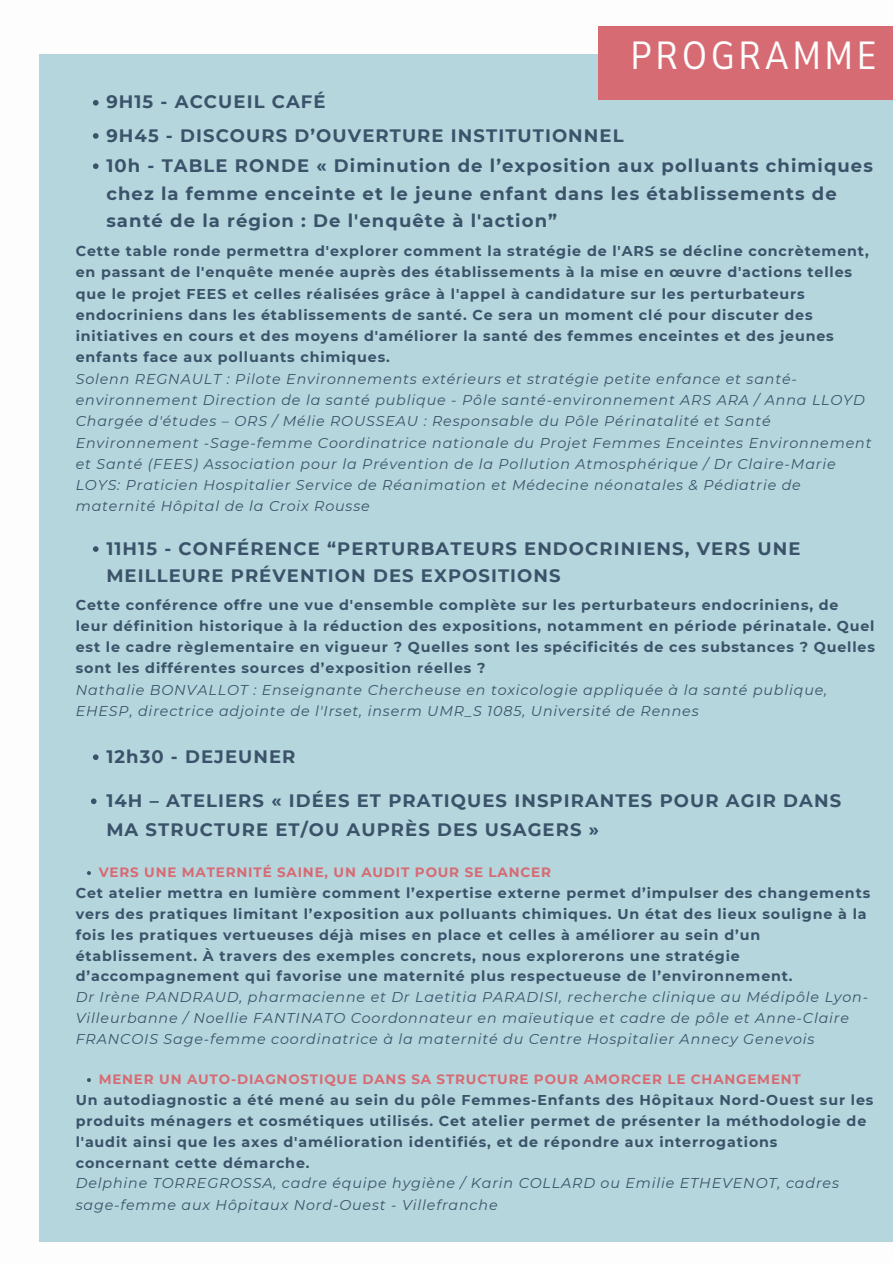
<style>
.page{position:relative;width:893px;height:1263px;background:#fff}
.page>*{position:absolute;margin:0;border:0;box-sizing:border-box;transform-origin:0 0}
.t1{font:39px "Nunito Sans 10 pt Condensed";letter-spacing:.09em;color:#fdfdfd}
.t2{font:700 18px/27.8px "Montserrat";letter-spacing:.06em;color:#3b536a}
.t3{font:700 14.25px/21.2px "Montserrat";letter-spacing:.06em;color:#3b536a}
.t4{font:italic 14.25px/21.2px "Montserrat";letter-spacing:.06em;color:#3b536a}
.t5{font:700 13.5px "Montserrat";letter-spacing:.06em;color:#d76b73}
.t6{font:700 13.5px "Montserrat";letter-spacing:.06em;color:#d76a73}
</style>
<div class="page">
<div style="left:39px;top:54px;width:854px;height:1187px;background:#b5d6dd"></div>
<svg style="left:93px;top:100px;width:6px;height:6px"></svg>
<svg style="left:93px;top:133px;width:6px;height:6px"></svg>
<svg style="left:93px;top:163px;width:6px;height:6px"></svg>
<svg style="left:93px;top:546px;width:6px;height:6px"></svg>
<svg style="left:93px;top:754px;width:6px;height:6px"></svg>
<div style="left:598px;top:26px;width:295px;height:73px;background:#d76b73"></div>
<svg style="left:91px;top:798px;width:6px;height:6px"></svg>
<svg style="left:87px;top:871px;width:4px;height:4px"></svg>
<svg style="left:87px;top:1078px;width:4px;height:4px"></svg>
<h1 class="t1" style="left:630px;top:28px;width:248px">PROGRAMME</h1>
<p class="t2" style="left:106px;top:85px;width:519px;line-height:33.2px">9H15 - ACCUEIL CAFÉ<br>9H45 - DISCOURS D’OUVERTURE INSTITUTIONNEL</p>
<p class="t2" style="left:106px;top:151px;width:768px">10h - TABLE RONDE « Diminution de l’exposition aux polluants chimiques chez la femme enceinte et le jeune enfant dans les établissements de santé de la région : De l'enquête à l'action”</p>
<p class="t3" style="left:76px;top:240px;width:794px">Cette table ronde permettra d'explorer comment la stratégie de l'ARS se décline concrètement, en passant de l'enquête menée auprès des établissements à la mise en œuvre d'actions telles que le projet FEES et celles réalisées grâce à l'appel à candidature sur les perturbateurs endocriniens dans les établissements de santé. Ce sera un moment clé pour discuter des initiatives en cours et des moyens d'améliorer la santé des femmes enceintes et des jeunes enfants face aux polluants chimiques.</p>
<p class="t4" style="left:76px;top:368px;width:797px">Solenn REGNAULT : Pilote Environnements extérieurs et stratégie petite enfance et santé&shy;environnement Direction de la santé publique - Pôle santé-environnement ARS ARA / Anna LLOYD Chargée d'études – ORS / Mélie ROUSSEAU : Responsable du Pôle Périnatalité et Santé Environnement -Sage-femme Coordinatrice nationale du Projet Femmes Enceintes Environnement et Santé (FEES) Association pour la Prévention de la Pollution Atmosphérique / Dr Claire-Marie LOYS: Praticien Hospitalier Service de Réanimation et Médecine néonatales &amp; Pédiatrie de maternité Hôpital de la Croix Rousse</p>
<p class="t2" style="left:106px;top:534px;width:695px;line-height:26.8px">11H15 - CONFÉRENCE “PERTURBATEURS ENDOCRINIENS, VERS UNE<br>MEILLEURE PRÉVENTION DES EXPOSITIONS</p>
<p class="t3" style="left:76px;top:593px;width:800px">Cette conférence offre une vue d'ensemble complète sur les perturbateurs endocriniens, de<br>leur définition historique à la réduction des expositions, notamment en période périnatale. Quel est le cadre règlementaire en vigueur ? Quelles sont les spécificités de ces substances ? Quelles sont les différentes sources d’exposition réelles ?</p>
<p class="t4" style="left:76px;top:678px;width:753px">Nathalie BONVALLOT : Enseignante Chercheuse en toxicologie appliquée à la santé publique,<br>EHESP, directrice adjointe de l'Irset, inserm UMR_S 1085, Université de Rennes</p>
<p class="t2" style="left:106px;top:742px;width:191px">12h30 - DEJEUNER</p>
<p class="t2" style="left:106px;top:785px;width:736px;line-height:29.2px">14H – ATELIERS « IDÉES ET PRATIQUES INSPIRANTES POUR AGIR DANS<br>MA STRUCTURE ET/OU AUPRÈS DES USAGERS »</p>
<p class="t6" style="left:99px;top:862px;width:454px">VERS UNE MATERNITÉ SAINE, UN AUDIT POUR SE LANCER</p>
<p class="t3" style="left:76px;top:882px;width:796px;line-height:20.9px">Cet atelier mettra en lumière comment l’expertise externe permet d’impulser des changements vers des pratiques limitant l’exposition aux polluants chimiques. Un état des lieux souligne à la fois les pratiques vertueuses déjà mises en place et celles à améliorer au sein d’un établissement. À travers des exemples concrets, nous explorerons une stratégie d’accompagnement qui favorise une maternité plus respectueuse de l’environnement.</p>
<p class="t4" style="left:76px;top:986px;width:794px;line-height:20.9px">Dr Irène PANDRAUD, pharmacienne et Dr Laetitia PARADISI, recherche clinique au Médipôle Lyon-<br>Villeurbanne / Noellie FANTINATO Coordonnateur en maïeutique et cadre de pôle et Anne-Claire<br>FRANCOIS Sage-femme coordinatrice à la maternité du Centre Hospitalier Annecy Genevois</p>
<p class="t5" style="left:99px;top:1069px;width:704px">MENER UN AUTO-DIAGNOSTIQUE DANS SA STRUCTURE POUR AMORCER LE CHANGEMENT</p>
<p class="t3" style="left:76px;top:1089px;width:799px;line-height:20.9px">Un autodiagnostic a été mené au sein du pôle Femmes-Enfants des Hôpitaux Nord-Ouest sur les produits ménagers et cosmétiques utilisés. Cet atelier permet de présenter la méthodologie de l'audit ainsi que les axes d'amélioration identifiés, et de répondre aux interrogations concernant cette démarche.</p>
<p class="t4" style="left:76px;top:1172px;width:765px">Delphine TORREGROSSA, cadre équipe hygiène / Karin COLLARD ou Emilie ETHEVENOT, cadres sage-femme aux Hôpitaux Nord-Ouest - Villefranche</p>
</div>
